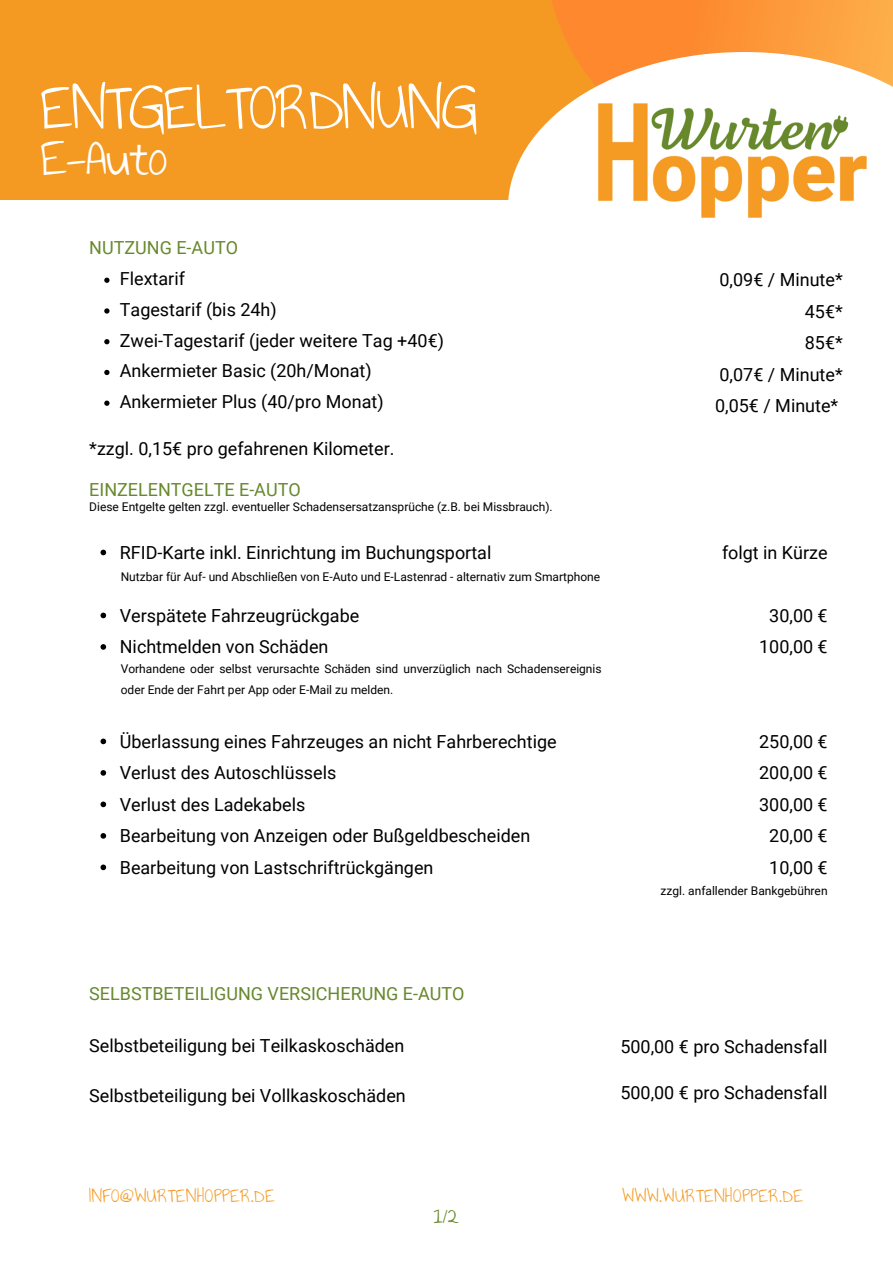
<style>
.page{position:relative;width:893px;height:1264px;background:#fff}
.page>*{position:absolute;margin:0;border:0;box-sizing:border-box;transform-origin:0 0}
.t1{font:50.1px "Annie Use Your Telescope";letter-spacing:-.03em;color:#fff}
.t2{font:41.1px "Annie Use Your Telescope";color:#fff}
.t3{font:18px "Roboto";color:#000}
.t4{font:18px "Roboto";color:#67882c}
.t5{font:18px "Annie Use Your Telescope";color:#67882c}
.t6{font:15px "Annie Use Your Telescope";letter-spacing:.03em;color:#f59b23}
.t7{font:12px/21px "Roboto";color:#000}
</style>
<div class="page">
<div style="left:0;top:0;width:892px;height:200px;background:#f49a23"></div>
<svg style="left:552px;top:0;width:340px;height:52px;background:#fc9435"></svg>
<svg style="left:508px;top:52px;width:384px;height:148px"></svg>
<svg style="left:100px;top:549px;width:6px;height:6px"></svg>
<svg style="left:100px;top:612px;width:6px;height:6px"></svg>
<svg style="left:100px;top:644px;width:6px;height:5px"></svg>
<svg style="left:100px;top:738px;width:6px;height:6px"></svg>
<svg style="left:100px;top:770px;width:6px;height:5px"></svg>
<svg style="left:100px;top:801px;width:6px;height:6px"></svg>
<svg style="left:100px;top:833px;width:6px;height:5px"></svg>
<svg style="left:100px;top:864px;width:6px;height:6px"></svg>
<img style="left:566px;top:82px;width:326px;height:136px">
<svg style="left:104px;top:277px;width:5px;height:6px"></svg>
<svg style="left:104px;top:308px;width:5px;height:5px"></svg>
<svg style="left:104px;top:339px;width:5px;height:5px"></svg>
<svg style="left:104px;top:370px;width:5px;height:5px"></svg>
<svg style="left:104px;top:400px;width:5px;height:6px"></svg>
<p class="t1" style="left:40px;top:82px;width:439px">ENTGELTORDNUNG</p>
<p class="t2" style="left:40px;top:137px;width:129px">E-Auto</p>
<p class="t4" style="left:89px;top:238px;width:150px">NUTZUNG E-AUTO</p>
<p class="t3" style="left:120px;top:268px;width:67px">Flextarif</p>
<p class="t3" style="left:120px;top:299px;width:158px">Tagestarif (bis 24h)</p>
<p class="t3" style="left:120px;top:330px;width:325px">Zwei-Tagestarif (jeder weitere Tag +40€)</p>
<p class="t3" style="left:120px;top:360px;width:253px">Ankermieter Basic (20h/Monat)</p>
<p class="t3" style="left:120px;top:391px;width:265px">Ankermieter Plus (40/pro Monat)</p>
<p class="t3" style="left:89px;top:438px;width:307px">*zzgl. 0,15€ pro gefahrenen Kilometer.</p>
<p class="t4" style="left:89px;top:479px;width:213px">EINZELENTGELTE E-AUTO</p>
<p class="t7" style="left:89px;top:496px;width:465px">Diese Entgelte gelten zzgl. eventueller Schadensersatzansprüche (z.B. bei Missbrauch).</p>
<p class="t3" style="left:120px;top:542px;width:373px">RFID-Karte inkl. Einrichtung im Buchungsportal</p>
<p class="t7" style="left:121px;top:566px;width:481px">Nutzbar für Auf- und Abschließen von E-Auto und E-Lastenrad - alternativ zum Smartphone</p>
<p class="t3" style="left:120px;top:605px;width:241px">Verspätete Fahrzeugrückgabe</p>
<p class="t3" style="left:120px;top:636px;width:210px">Nichtmelden von Schäden</p>
<p class="t7" style="left:121px;top:658px;width:482px">Vorhandene oder selbst verursachte Schäden sind unverzüglich nach Schadensereignis oder Ende der Fahrt per App oder E-Mail zu melden.</p>
<p class="t3" style="left:120px;top:731px;width:438px">Überlassung eines Fahrzeuges an nicht Fahrberechtige</p>
<p class="t3" style="left:120px;top:762px;width:218px">Verlust des Autoschlüssels</p>
<p class="t3" style="left:120px;top:793px;width:187px">Verlust des Ladekabels</p>
<p class="t3" style="left:120px;top:825px;width:412px">Bearbeitung von Anzeigen oder Bußgeldbescheiden</p>
<p class="t3" style="left:120px;top:856px;width:315px">Bearbeitung von Lastschriftrückgängen</p>
<p class="t3" style="left:719px;top:269px;width:125px">0,09€ / Minute*</p>
<p class="t3" style="left:804px;top:301px;width:40px">45€*</p>
<p class="t3" style="left:804px;top:332px;width:40px">85€*</p>
<p class="t3" style="left:719px;top:364px;width:125px">0,07€ / Minute*</p>
<p class="t3" style="left:715px;top:395px;width:125px">0,05€ / Minute*</p>
<p class="t3" style="left:722px;top:542px;width:107px">folgt in Kürze</p>
<p class="t3" style="left:769px;top:605px;width:60px">30,00 €</p>
<p class="t3" style="left:759px;top:636px;width:70px">100,00 €</p>
<p class="t3" style="left:759px;top:731px;width:70px">250,00 €</p>
<p class="t3" style="left:759px;top:762px;width:70px">200,00 €</p>
<p class="t3" style="left:759px;top:793px;width:70px">300,00 €</p>
<p class="t3" style="left:769px;top:825px;width:60px">20,00 €</p>
<p class="t3" style="left:769px;top:856px;width:60px">10,00 €</p>
<p class="t7" style="left:660px;top:880px;width:168px">zzgl. anfallender Bankgebühren</p>
<p class="t4" style="left:89px;top:982px;width:377px">SELBSTBETEILIGUNG VERSICHERUNG E-AUTO</p>
<p class="t3" style="left:89px;top:1035px;width:316px">Selbstbeteiligung bei Teilkaskoschäden</p>
<p class="t3" style="left:89px;top:1085px;width:318px">Selbstbeteiligung bei Vollkaskoschäden</p>
<p class="t3" style="left:620px;top:1035px;width:209px">500,00 € pro Schadensfall</p>
<p class="t3" style="left:620px;top:1082px;width:209px">500,00 € pro Schadensfall</p>
<p class="t6" style="left:89px;top:1188px;width:187px">INFO@WURTENHOPPER.DE</p>
<p class="t6" style="left:622px;top:1188px;width:183px">WWW.WURTENHOPPER.DE</p>
<p class="t5" style="left:433px;top:1206px;width:27px">1/2</p>
</div>
